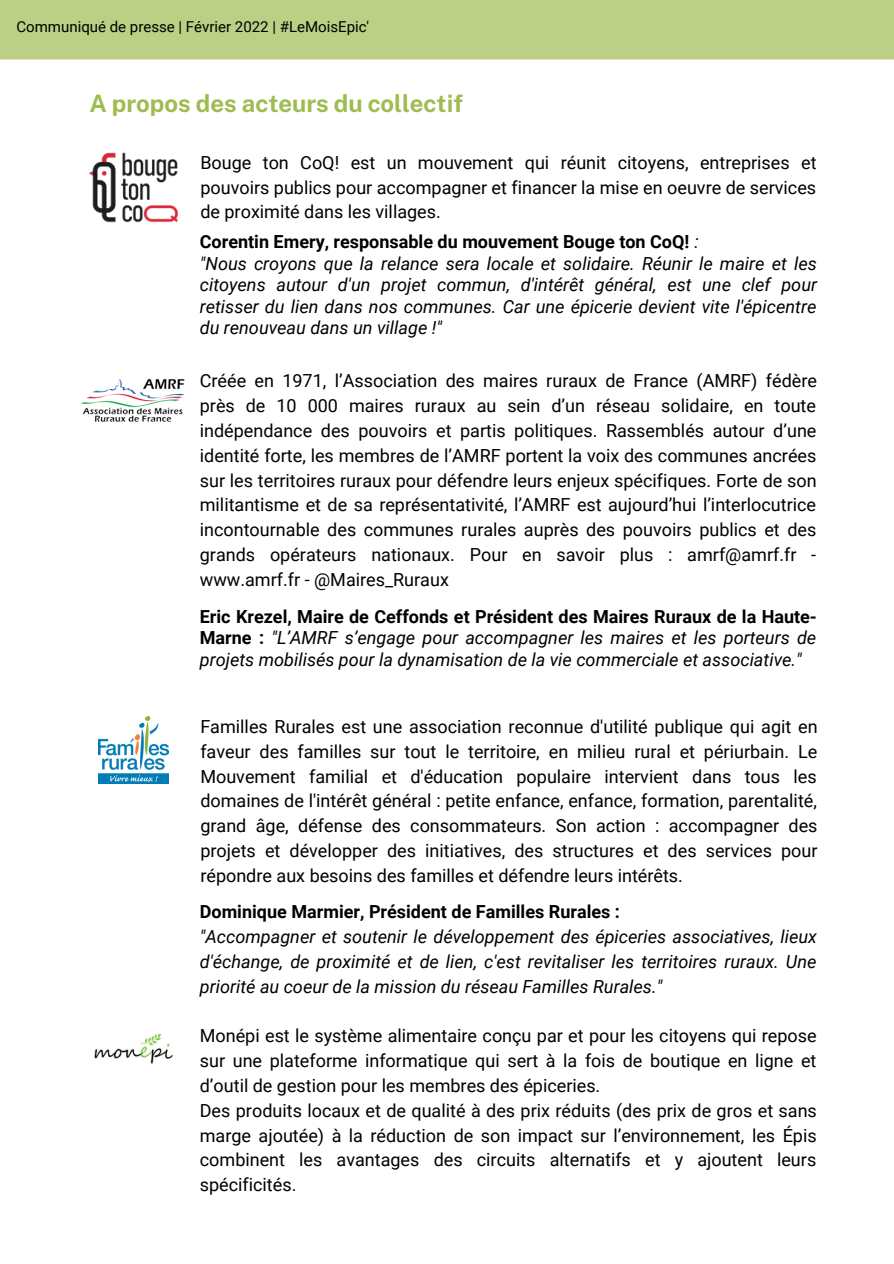
<style>
.page{position:relative;width:894px;height:1264px;background:#fff}
.page>*{position:absolute;margin:0;border:0;box-sizing:border-box;transform-origin:0 0}
.t1{font:700 24px "Public Sans";color:#9ebc4f}
.t2{font:18px/24.8px "Roboto";color:#000;text-align:justify}
.t3{font:italic 18px/21.5px "Roboto";color:#000;text-align:justify}
.t4{font:700 18px "Roboto";color:#000}
.t5{font:15px "Roboto";color:#000}
.s1{font-weight:400;font-style:italic}
.s2{font-weight:700;font-style:normal}
</style>
<div class="page">
<div style="left:0;top:0;width:893px;height:60px;background:#bbd084"></div>
<img style="left:89px;top:152px;width:88px;height:71px">
<img style="left:81px;top:378px;width:104px;height:44px">
<img style="left:98px;top:716px;width:70px;height:67px">
<img style="left:94px;top:1033px;width:79px;height:31px">
<p class="t5" style="left:16px;top:18px;width:354px">Communiqué de presse | Février 2022 | #LeMoisEpic'</p>
<p class="t1" style="left:89px;top:89px;width:375px">A propos des acteurs du collectif</p>
<p class="t2" style="left:200px;top:150px;width:617px">Bouge ton CoQ! est un mouvement qui réunit citoyens, entreprises et pouvoirs publics pour accompagner et financer la mise en oeuvre de services de proximité dans les villages.</p>
<p class="t4" style="left:200px;top:232px;width:500px">Corentin Emery, responsable du mouvement Bouge ton CoQ! <span class="s1">:</span></p>
<p class="t3" style="left:200px;top:253px;width:618px">"Nous croyons que la relance sera locale et solidaire. Réunir le maire et les citoyens autour d'un projet commun, d'intérêt général, est une clef pour retisser du lien dans nos communes. Car une épicerie devient vite l'épicentre du renouveau dans un village !"</p>
<p class="t2" style="left:200px;top:369px;width:618px">Créée en 1971, l’Association des maires ruraux de France (AMRF) fédère près de 10 000 maires ruraux au sein d’un réseau solidaire, en toute indépendance des pouvoirs et partis politiques. Rassemblés autour d’une identité forte, les membres de l’AMRF portent la voix des communes ancrées sur les territoires ruraux pour défendre leurs enjeux spécifiques. Forte de son militantisme et de sa représentativité, l’AMRF est aujourd’hui l’interlocutrice incontournable des communes rurales auprès des pouvoirs publics et des grands opérateurs nationaux. Pour en savoir plus : amrf@amrf.fr - www.amrf.fr - @Maires_Ruraux</p>
<p class="t3" style="left:200px;top:606px;width:618px"><span class="s2">Eric Krezel, Maire de Ceffonds et Président des Maires Ruraux de la Haute-Marne :</span> "L’AMRF s’engage pour accompagner les maires et les porteurs de projets mobilisés pour la dynamisation de la vie commerciale et associative."</p>
<p class="t2" style="left:200px;top:714px;width:618px">Familles Rurales est une association reconnue d'utilité publique qui agit en faveur des familles sur tout le territoire, en milieu rural et périurbain. Le Mouvement familial et d'éducation populaire intervient dans tous les domaines de l'intérêt général : petite enfance, enfance, formation, parentalité, grand âge, défense des consommateurs. Son action : accompagner des projets et développer des initiatives, des structures et des services pour répondre aux besoins des familles et défendre leurs intérêts.</p>
<p class="t4" style="left:200px;top:901px;width:421px">Dominique Marmier, Président de Familles Rurales :</p>
<p class="t3" style="left:200px;top:924px;width:618px;line-height:24.8px">"Accompagner et soutenir le développement des épiceries associatives, lieux d'échange, de proximité et de lien, c'est revitaliser les territoires ruraux. Une priorité au coeur de la mission du réseau Familles Rurales."</p>
<p class="t2" style="left:200px;top:1023px;width:618px">Monépi est le système alimentaire conçu par et pour les citoyens qui repose sur une plateforme informatique qui sert à la fois de boutique en ligne et d’outil de gestion pour les membres des épiceries.</p>
<p class="t2" style="left:200px;top:1098px;width:618px">Des produits locaux et de qualité à des prix réduits (des prix de gros et sans marge ajoutée) à la réduction de son impact sur l’environnement, les Épis combinent les avantages des circuits alternatifs et y ajoutent leurs spécificités.</p>
</div>
